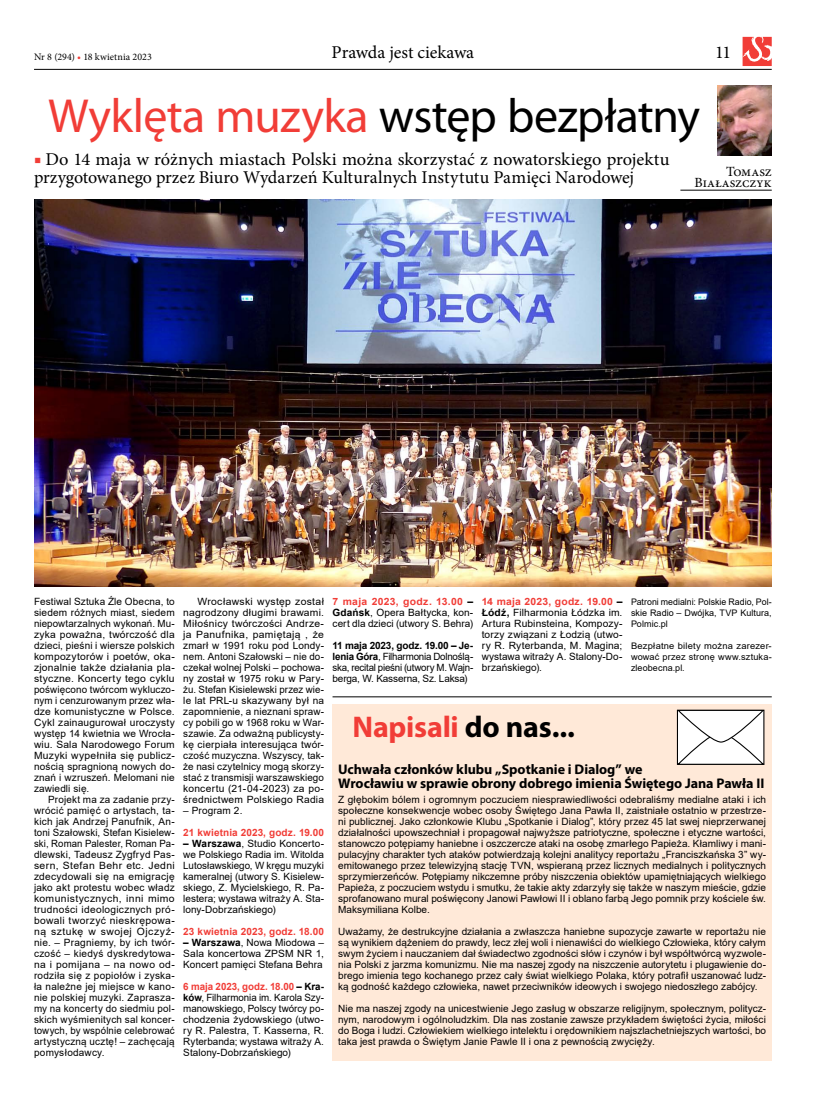
<style>
.page{position:relative;width:820px;height:1106px;background:#fff}
.page>*{position:absolute;margin:0;border:0;box-sizing:border-box;transform-origin:0 0}
.t1{font:48px "Myriad Pro";letter-spacing:-.015em;color:#000}
.t2{font:700 30px "Myriad Pro";letter-spacing:-.01em;color:#f13d37}
.t3{font:18px/18px "Minion Pro";letter-spacing:-.015em;color:#000}
.t4{font:700 14px/14px "Myriad Pro";letter-spacing:-.005em;color:#000}
.t5{font:14px/11px "Minion Pro";color:#000;text-align:right}
.t6{font:10px/11px "Arial";letter-spacing:.005em;color:#000;text-align:justify}
.t7{font:10px/11px "Arial";letter-spacing:.005em;color:#000;text-align:justify;scale:1.04 1}
.t8{font:700 10px "Arial";letter-spacing:.01em;color:#f13d37}
.t9{font:10px "Minion Pro";color:#000}
.t10{font:9px/11px "Arial";letter-spacing:.01em;color:#000;text-align:justify}
.t11{font:9px/11px "Arial";letter-spacing:.01em;color:#000;text-align:justify;scale:1.04 1}
.s1{color:#f13d37}
.s2{font-weight:700}
.s3{font-weight:700;color:#f13d37}
.s4{color:#000}
</style>
<div class="page">
<hr style="left:680px;top:190px;width:91px;height:1px;background:#000">
<img style="left:717px;top:85px;width:54px;height:71px">
<div style="left:332px;top:704px;width:439px;height:356px;background:#ffe9d8"></div>
<svg style="left:676px;top:709px;width:89px;height:56px;background:#e3e2e2"></svg>
<hr style="left:332px;top:696px;width:439px;height:1px;background:#000">
<img style="left:34px;top:199px;width:737px;height:388px">
<hr style="left:34px;top:69px;width:737px;height:1px;background:#000">
<svg style="left:742px;top:37px;width:29px;height:29px"></svg>
<p class="t9" style="left:34px;top:50px;width:119px">Nr 8 (294) <span class="s1">•</span> 18 kwietnia 2023</p>
<h3 class="t3" style="left:331px;top:43px;width:144px">Prawda jest ciekawa</h3>
<h3 class="t3" style="left:714px;top:43px;width:18px">11</h3>
<h1 class="t1" style="left:48px;top:86px;width:653px"><span class="s1">Wyklęta muzyka</span> wstęp bezpłatny</h1>
<h3 class="t3" style="left:34px;top:150px;width:636px"><span class="s1">■</span> Do 14 maja w różnych miastach Polski można skorzystać z nowatorskiego projektu przygotowanego przez Biuro Wydarzeń Kulturalnych Instytutu Pamięci Narodowej</h3>
<h3 class="t5" style="left:694px;top:166px;width:79px">Tomasz<br>Białaszczyk</h3>
<p class="t6" style="left:34px;top:596px;width:142px">Festiwal Sztuka Źle Obecna, to siedem różnych miast, siedem niepowtarzalnych wykonań. Mu&shy;zyka poważna, twórczość dla dzieci, pieśni i wiersze polskich kompozytorów i poetów, oka&shy;zjonalnie także działania pla&shy;styczne. Koncerty tego cyklu poświęcono twórcom wykluczo&shy;nym i cenzurowanym przez wła&shy;dze komunistyczne w Polsce.<br>Cykl zainaugurował uroczysty występ 14 kwietnia we Wrocła&shy;wiu. Sala Narodowego Forum Muzyki wypełniła się publicz&shy;nością spragnioną nowych do&shy;znań i wzruszeń. Melomani nie zawiedli się.</p>
<p class="t6" style="left:34px;top:794px;width:142px;text-indent:14px">Projekt ma za zadanie przy&shy;wrócić pamięć o artystach, ta&shy;kich jak Andrzej Panufnik, An&shy;toni Szałowski, Stefan Kisielew&shy;ski, Roman Palester, Roman Pa&shy;dlewski, Tadeusz Zygfryd Pas&shy;sern, Stefan Behr etc. Jedni zdecydowali się na emigrację jako akt protestu wobec władz komunistycznych, inni mimo trudności ideologicznych pró&shy;bowali tworzyć nieskrępowa&shy;ną sztukę w swojej Ojczyź&shy;nie. – Pragniemy, by ich twór&shy;czość – kiedyś dyskredytowa&shy;na i pomijana – na nowo od&shy;rodziła się z popiołów i zyska&shy;ła należne jej miejsce w kano&shy;nie polskiej muzyki. Zaprasza&shy;my na koncerty do siedmiu pol&shy;skich wyśmienitych sal koncer&shy;towych, by wspólnie celebrować artystyczną ucztę! – zachęcają pomysłodawcy.</p>
<p class="t7" style="left:183px;top:596px;width:137px;text-indent:14px">Wrocławski występ został nagrodzony długimi brawami.<br>Miłośnicy twórczości Andrze&shy;ja Panufnika, pamiętają , że zmarł w 1991 roku pod Londy&shy;nem. Antoni Szałowski – nie do&shy;czekał wolnej Polski – pochowa&shy;ny został w 1975 roku w Pary&shy;żu. Stefan Kisielewski przez wie&shy;le lat PRL-u skazywany był na zapomnienie, a nieznani spraw&shy;cy pobili go w 1968 roku w War&shy;szawie. Za odważną publicysty&shy;kę cierpiała interesująca twór&shy;czość muzyczna. Wszyscy, tak&shy;że nasi czytelnicy mogą skorzy&shy;stać z transmisji warszawskiego koncertu (21-04-2023) za po&shy;średnictwem Polskiego Radia</p>
<p class="t6" style="left:183px;top:805px;width:61px">– Program 2.</p>
<p class="t8" style="left:183px;top:825px;width:142px">21 kwietnia 2023, godz. 19.00</p>
<p class="t6" style="left:183px;top:838px;width:142px"><span class="s2">– Warszawa</span>, Studio Koncerto&shy;we Polskiego Radia im. Witolda Lutosławskiego, W kręgu muzyki kameralnej (utwory S. Kisielew&shy;skiego, Z. Mycielskiego, R. Pa&shy;lestera; wystawa witraży A. Sta&shy;lony-Dobrzańskiego)</p>
<p class="t8" style="left:183px;top:924px;width:142px">23 kwietnia 2023, godz. 18.00</p>
<p class="t6" style="left:183px;top:937px;width:142px"><span class="s2">– Warszawa</span>, Nowa Miodowa – Sala koncertowa ZPSM NR 1, Koncert pamięci Stefana Behra</p>
<p class="t6" style="left:183px;top:981px;width:142px"><span class="s3">6 maja 2023, godz. 18.00</span> <span class="s2">– Kra&shy;ków</span>, Filharmonia im. Karola Szy&shy;manowskiego, Polscy twórcy po&shy;chodzenia żydowskiego (utwo&shy;ry R. Palestra, T. Kasserna, R.<br>Ryterbanda; wystawa witraży A.<br>Stalony-Dobrzańskiego)</p>
<p class="t6" style="left:332px;top:596px;width:142px"><span class="s3">7 maja 2023, godz. 13.00</span> <span class="s2">– Gdańsk</span>, Opera Bałtycka, kon&shy;cert dla dzieci (utwory S. Behra)</p>
<p class="t6" style="left:332px;top:640px;width:142px"><span class="s2">11 maja 2023, godz. 19.00 – Je&shy;lenia Góra</span>, Filharmonia Dolnoślą&shy;ska, recital pieśni (utwory M. Wajn&shy;berga, W. Kasserna, Sz. Laksa)</p>
<p class="t6" style="left:481px;top:596px;width:142px"><span class="s3">14 maja 2023, godz. 19.00</span> <span class="s2">– Łódź,</span> Filharmonia Łódzka im.<br>Artura Rubinsteina, Kompozy&shy;torzy związani z Łodzią (utwo&shy;ry R. Ryterbanda, M. Magina; wystawa witraży A. Stalony-Do&shy;brzańskiego).</p>
<p class="t10" style="left:630px;top:596px;width:142px">Patroni medialni: Polskie Radio, Pol&shy;skie Radio – Dwójka, TVP Kultura, Polmic.pl</p>
<p class="t11" style="left:630px;top:640px;width:137px">Bezpłatne bilety można zarezer&shy;wować przez stronę www.sztuka&shy;zleobecna.pl.</p>
<h2 class="t2" style="left:352px;top:707px;width:224px">Napisali <span class="s4">do nas...</span></h2>
<h3 class="t4" style="left:338px;top:762px;width:427px">Uchwała członków klubu „Spotkanie i Dialog” we<br>Wrocławiu w sprawie obrony dobrego imienia Świętego Jana Pawła II</h3>
<p class="t6" style="left:338px;top:794px;width:429px">Z głębokim bólem i ogromnym poczuciem niesprawiedliwości odebraliśmy medialne ataki i ich społeczne konsekwencje wobec osoby Świętego Jana Pawła II, zaistniałe ostatnio w przestrze&shy;ni publicznej. Jako członkowie Klubu „Spotkanie i Dialog”, który przez 45 lat swej nieprzerwanej działalności upowszechniał i propagował najwyższe patriotyczne, społeczne i etyczne wartości, stanowczo potępiamy haniebne i oszczercze ataki na osobę zmarłego Papieża. Kłamliwy i mani&shy;pulacyjny charakter tych ataków potwierdzają kolejni analitycy reportażu „Franciszkańska 3” wy&shy;emitowanego przez telewizyjną stację TVN, wspieraną przez licznych medialnych i politycznych sprzymierzeńców. Potępiamy nikczemne próby niszczenia obiektów upamiętniających wielkiego Papieża, z poczuciem wstydu i smutku, że takie akty zdarzyły się także w naszym mieście, gdzie sprofanowano mural poświęcony Janowi Pawłowi II i oblano farbą Jego pomnik przy kościele św.<br>Maksymiliana Kolbe.</p>
<p class="t6" style="left:338px;top:926px;width:429px">Uważamy, że destrukcyjne działania a zwłaszcza haniebne supozycje zawarte w reportażu nie są wynikiem dążeniem do prawdy, lecz złej woli i nienawiści do wielkiego Człowieka, który całym swym życiem i nauczaniem dał świadectwo zgodności słów i czynów i był współtwórcą wyzwole&shy;nia Polski z jarzma komunizmu. Nie ma naszej zgody na niszczenie autorytetu i plugawienie do&shy;brego imienia tego kochanego przez cały świat wielkiego Polaka, który potrafił uszanować ludz&shy;ką godność każdego człowieka, nawet przeciwników ideowych i swojego niedoszłego zabójcy.</p>
<p class="t6" style="left:338px;top:1003px;width:429px">Nie ma naszej zgody na unicestwienie Jego zasług w obszarze religijnym, społecznym, politycz&shy;nym, narodowym i ogólnoludzkim. Dla nas zostanie zawsze przykładem świętości życia, miłości do Boga i ludzi. Człowiekiem wielkiego intelektu i orędownikiem najszlachetniejszych wartości, bo taka jest prawda o Świętym Janie Pawle II i ona z pewnością zwycięży.</p>
</div>
